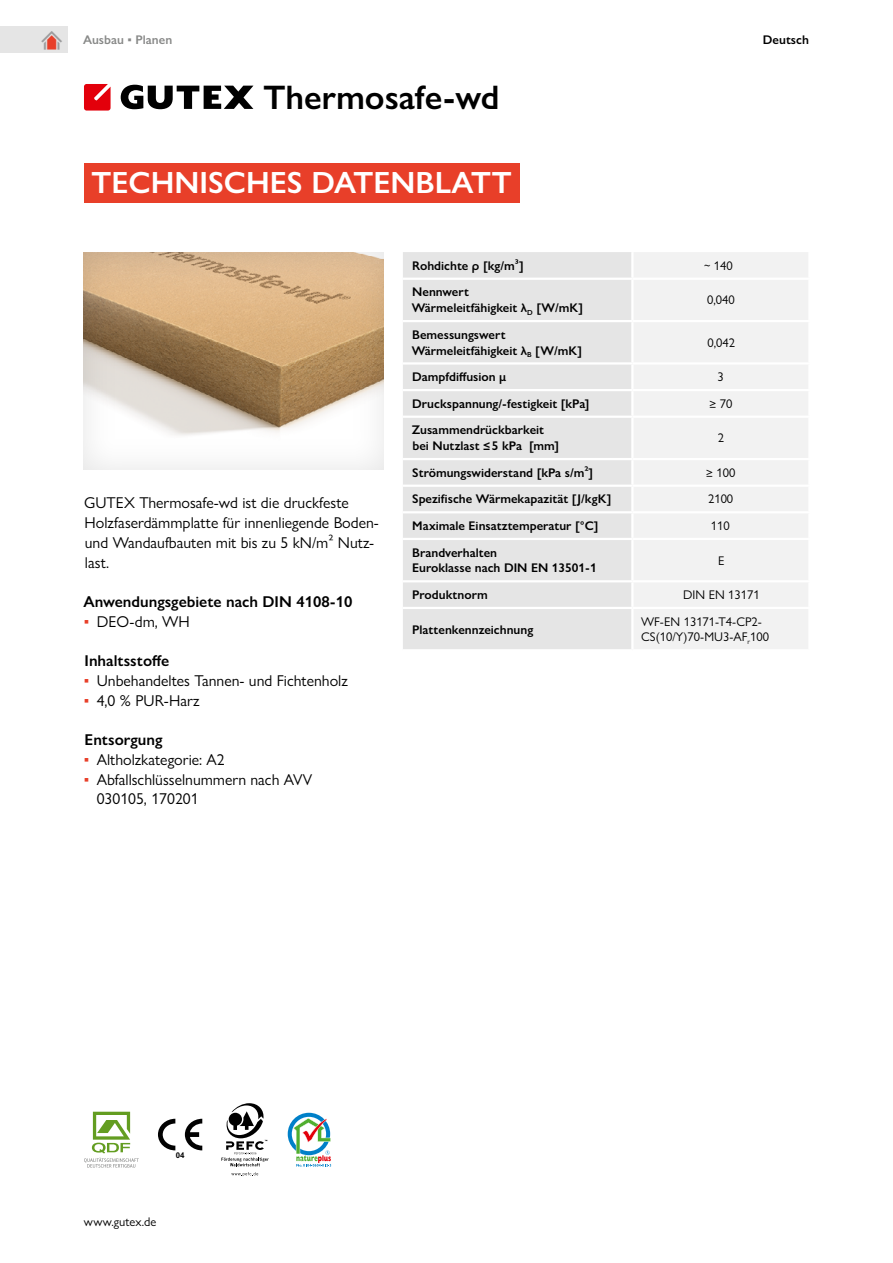
<style>
.page{position:relative;width:893px;height:1263px;background:#fff}
.page>*{position:absolute;margin:0;border:0;box-sizing:border-box;transform-origin:0 0}
._2_Titel-Produktname{font:600 34.2px "Gill Sans Nova";color:#000}
._2_Titel-1{font:600 30.75px "Gill Sans Nova";color:#fff}
._3_Absatz{font:15.75px/19.6px "Gill Sans Nova";color:#000}
._2_Titel-4-Zwischen{font:600 15.75px "Gill Sans Nova";color:#000}
._3_Liste-1-Folge{font:15.75px "Gill Sans Nova";color:#000}
._0_Cluster{font:15.6px "Gutex Icon";color:#9c9c9d}
._4_Tabelle-Body-Herv{font:600 12.6px "Gill Sans Nova";color:#000}
._4_Tabelle-BodyLinks{font:12.6px/15.8px "Gill Sans Nova";color:#000}
._4_Tabelle-Body{font:12.6px "Gill Sans Nova";color:#000}
._0_Cluster-2{font:600 12.6px "Gill Sans Nova";color:#888988}
._0_Sprache{font:600 12.6px "Gill Sans Nova";color:#000}
.ImageLabel{font:700 7.95px "Arial";color:#020202}
.s1{color:#e83f29}
</style>
<div class="page">
<div style="left:0;top:27px;width:68px;height:26px;background:#e5e5e5"></div>
<svg style="left:83px;top:252px;width:301px;height:218px"></svg>
<svg style="left:84px;top:1112px;width:55px;height:55px"></svg>
<svg style="left:158px;top:1119px;width:44px;height:31px"></svg>
<svg style="left:231px;top:1172px;width:27px;height:4px"></svg>
<svg style="left:221px;top:1103px;width:48px;height:63px"></svg>
<svg style="left:288px;top:1113px;width:43px;height:54px"></svg>
<div style="left:84px;top:163px;width:435px;height:39px;background:#e83f29"></div>
<div style="left:403px;top:252px;width:228px;height:397px;background:#e5e5e5"></div>
<div style="left:634px;top:252px;width:174px;height:397px;background:#f2f2f2"></div>
<hr style="left:403px;top:278px;width:229px;height:2px;background:#fff">
<hr style="left:632px;top:278px;width:178px;height:2px;background:#fff">
<hr style="left:403px;top:320px;width:229px;height:2px;background:#fff">
<hr style="left:632px;top:320px;width:178px;height:2px;background:#fff">
<hr style="left:403px;top:362px;width:229px;height:3px;background:#fff">
<hr style="left:632px;top:362px;width:178px;height:3px;background:#fff">
<hr style="left:403px;top:389px;width:229px;height:2px;background:#fff">
<hr style="left:632px;top:389px;width:178px;height:2px;background:#fff">
<hr style="left:403px;top:416px;width:229px;height:2px;background:#fff">
<hr style="left:632px;top:416px;width:178px;height:2px;background:#fff">
<hr style="left:403px;top:458px;width:229px;height:2px;background:#fff">
<hr style="left:632px;top:458px;width:178px;height:2px;background:#fff">
<hr style="left:403px;top:485px;width:229px;height:2px;background:#fff">
<hr style="left:632px;top:485px;width:178px;height:2px;background:#fff">
<hr style="left:403px;top:511px;width:229px;height:2px;background:#fff">
<hr style="left:632px;top:511px;width:178px;height:2px;background:#fff">
<hr style="left:403px;top:538px;width:229px;height:2px;background:#fff">
<hr style="left:632px;top:538px;width:178px;height:2px;background:#fff">
<hr style="left:403px;top:580px;width:229px;height:2px;background:#fff">
<hr style="left:632px;top:580px;width:178px;height:2px;background:#fff">
<hr style="left:403px;top:607px;width:229px;height:2px;background:#fff">
<hr style="left:632px;top:607px;width:178px;height:2px;background:#fff">
<svg style="left:121px;top:85px;width:132px;height:24px"></svg>
<svg style="left:84px;top:84px;width:27px;height:27px"></svg>
<p class="_0_Cluster" style="left:41px;top:31px;width:22px">◆▲◆</p>
<p class="_0_Cluster-2" style="left:83px;top:32px;width:91px">Ausbau ▪ Planen</p>
<p class="_2_Titel-Produktname" style="left:264px;top:76px;width:237px">Thermosafe-wd</p>
<p class="_2_Titel-1" style="left:92px;top:163px;width:422px">TECHNISCHES DATENBLATT</p>
<p class="_4_Tabelle-Body-Herv" style="left:412px;top:258px;width:113px">Rohdichte ρ [kg/m³]</p>
<p class="_4_Tabelle-Body" style="left:704px;top:258px;width:30px">~ 140</p>
<p class="_4_Tabelle-Body-Herv" style="left:412px;top:284px;width:58px">Nennwert</p>
<p class="_4_Tabelle-Body-Herv" style="left:412px;top:300px;width:173px">Wärmeleitfähigkeit λ<sub>D</sub> [W/mK]</p>
<p class="_4_Tabelle-Body" style="left:707px;top:292px;width:29px">0,040</p>
<p class="_4_Tabelle-Body-Herv" style="left:412px;top:327px;width:95px">Bemessungswert</p>
<p class="_4_Tabelle-Body-Herv" style="left:412px;top:342px;width:172px">Wärmeleitfähigkeit λ<sub>B</sub> [W/mK]</p>
<p class="_4_Tabelle-Body" style="left:707px;top:335px;width:29px">0,042</p>
<p class="_4_Tabelle-Body-Herv" style="left:412px;top:369px;width:96px">Dampfdiffusion µ</p>
<p class="_4_Tabelle-Body" style="left:717px;top:369px;width:8px">3</p>
<p class="_4_Tabelle-Body-Herv" style="left:412px;top:396px;width:179px">Druckspannung/-festigkeit [kPa]</p>
<p class="_4_Tabelle-Body" style="left:709px;top:396px;width:24px">≥ 70</p>
<p class="_4_Tabelle-Body-Herv" style="left:412px;top:422px;width:134px">Zusammendrückbarkeit</p>
<p class="_4_Tabelle-Body-Herv" style="left:412px;top:438px;width:148px">bei Nutzlast ≤5 kPa [mm]</p>
<p class="_4_Tabelle-Body" style="left:718px;top:430px;width:8px">2</p>
<p class="_0_Sprache" style="left:763px;top:32px;width:48px">Deutsch</p>
<p class="_3_Absatz" style="left:84px;top:493px;width:296px">GUTEX Thermosafe-wd ist die druckfeste Holzfaserdämmplatte für innenliegende Boden&shy;und Wandaufbauten mit bis zu 5 kN/m² Nutz&shy;last.</p>
<p class="_2_Titel-4-Zwischen" style="left:83px;top:592px;width:270px">Anwendungsgebiete nach DIN 4108-10</p>
<p class="_3_Absatz" style="left:84px;top:611px;width:107px"><span class="s1">▪</span> DEO-dm, WH</p>
<p class="_2_Titel-4-Zwischen" style="left:85px;top:651px;width:86px">Inhaltsstoffe</p>
<p class="_3_Absatz" style="left:84px;top:671px;width:265px"><span class="s1">▪</span> Unbehandeltes Tannen- und Fichtenholz</p>
<p class="_3_Absatz" style="left:84px;top:690px;width:117px"><span class="s1">▪</span> 4,0 % PUR-Harz</p>
<p class="_2_Titel-4-Zwischen" style="left:85px;top:730px;width:79px">Entsorgung</p>
<p class="_3_Absatz" style="left:84px;top:749px;width:142px"><span class="s1">▪</span> Altholzkategorie: A2</p>
<p class="_3_Absatz" style="left:84px;top:769px;width:230px"><span class="s1">▪</span> Abfallschlüsselnummern nach AVV</p>
<p class="_3_Liste-1-Folge" style="left:97px;top:789px;width:103px">030105, 170201</p>
<p class="_4_Tabelle-Body-Herv" style="left:412px;top:465px;width:183px">Strömungswiderstand [kPa s/m²]</p>
<p class="_4_Tabelle-Body" style="left:706px;top:465px;width:31px">≥ 100</p>
<p class="_4_Tabelle-Body-Herv" style="left:412px;top:491px;width:201px">Spezifische Wärmekapazität [J/kgK]</p>
<p class="_4_Tabelle-Body" style="left:708px;top:491px;width:27px">2100</p>
<p class="_4_Tabelle-Body-Herv" style="left:412px;top:518px;width:188px">Maximale Einsatztemperatur [°C]</p>
<p class="_4_Tabelle-Body" style="left:711px;top:518px;width:20px">110</p>
<p class="_4_Tabelle-Body-Herv" style="left:412px;top:545px;width:86px">Brandverhalten</p>
<p class="_4_Tabelle-Body-Herv" style="left:412px;top:560px;width:186px">Euroklasse nach DIN EN 13501-1</p>
<p class="_4_Tabelle-Body" style="left:718px;top:552px;width:8px">E</p>
<p class="_4_Tabelle-Body-Herv" style="left:412px;top:587px;width:77px">Produktnorm</p>
<p class="_4_Tabelle-Body" style="left:683px;top:587px;width:78px">DIN EN 13171</p>
<p class="_4_Tabelle-Body-Herv" style="left:412px;top:621px;width:123px">Plattenkennzeichnung</p>
<p class="_4_Tabelle-BodyLinks" style="left:641px;top:613px;width:129px">WF-EN 13171-T4-CP2-<br>CS(10/Y)70-MU3-AF<sub>r</sub>100</p>
<p class="ImageLabel" style="left:176px;top:1149px;width:10px">04</p>
<p class="_4_Tabelle-BodyLinks" style="left:84px;top:1213px;width:74px">www.gutex.de</p>
</div>
